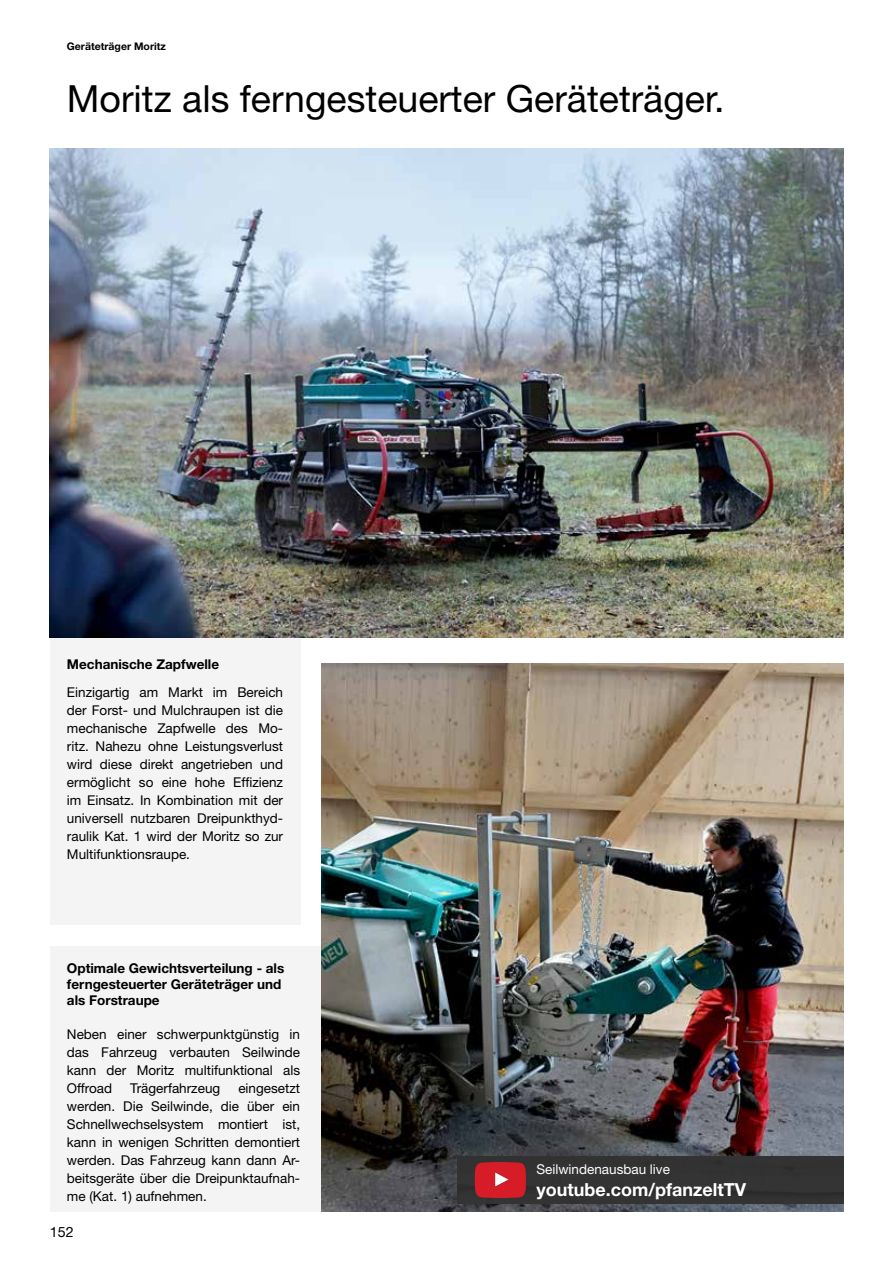
<style>
.page{position:relative;width:893px;height:1263px;background:#fff}
.page>*{position:absolute;margin:0;border:0;box-sizing:border-box;transform-origin:0 0}
.t1{font:37.5px "Helvetica Neue LT Pro";color:#000}
.t2{font:700 18px "Helvetica Neue LT Pro";color:#fff}
.t3{font:14.25px "Helvetica Neue LT Pro";color:#000}
.t4{font:13.5px/18px "Helvetica Neue LT Pro";color:#000;text-align:justify}
.t5{font:700 13.5px/16.2px "Helvetica Neue LT Pro";color:#000}
.t6{font:13.5px "Helvetica Neue LT Pro";color:#fff}
.t7{font:700 10.5px "Helvetica Neue LT Pro";color:#000}
</style>
<div class="page">
<div style="left:50px;top:629px;width:250px;height:296px;background:#f4f4f4"></div>
<div style="left:50px;top:946px;width:288px;height:266px;background:#f4f4f4"></div>
<img style="left:321px;top:663px;width:522px;height:549px">
<img style="left:50px;top:149px;width:793px;height:489px">
<div style="left:457px;top:1157px;width:386px;height:46px;background:#333"></div>
<svg style="left:475px;top:1162px;width:51px;height:36px;background:#cf2831"></svg>
<p class="t7" style="left:67px;top:40px;width:100px">Geräteträger Moritz</p>
<h1 class="t1" style="left:67px;top:75px;width:659px">Moritz als ferngesteuerter Geräteträger.</h1>
<p class="t5" style="left:67px;top:655px;width:154px">Mechanische Zapfwelle</p>
<p class="t4" style="left:67px;top:683px;width:218px">Einzigartig am Markt im Bereich der Forst- und Mulchraupen ist die mechanische Zapfwelle des Mo&shy;ritz. Nahezu ohne Leistungsverlust wird diese direkt angetrieben und ermöglicht so eine hohe Effizienz im Einsatz. In Kombination mit der universell nutzbaren Dreipunkthyd&shy;raulik Kat. 1 wird der Moritz so zur Multifunktionsraupe.</p>
<p class="t5" style="left:67px;top:959px;width:219px">Optimale Gewichtsverteilung - als ferngesteuerter Geräteträger und als Forstraupe</p>
<p class="t4" style="left:67px;top:1025px;width:235px">Neben einer schwerpunktgünstig in das Fahrzeug verbauten Seilwinde kann der Moritz multifunktional als Offroad</p>
<p class="t4" style="left:130px;top:1079px;width:91px">Trägerfahrzeug</p>
<p class="t4" style="left:67px;top:1079px;width:235px;text-indent:171px">eingesetzt werden. Die Seilwinde, die über ein Schnellwechselsystem montiert ist, kann in wenigen Schritten demontiert werden. Das Fahrzeug kann dann Ar&shy;beitsgeräte über die Dreipunktaufnah&shy;me (Kat. 1) aufnehmen.</p>
<p class="t3" style="left:50px;top:1223px;width:25px">152</p>
<p class="t6" style="left:536px;top:1161px;width:135px">Seilwindenausbau live</p>
<h2 class="t2" style="left:536px;top:1178px;width:211px">youtube.com/pfanzeltTV</h2>
</div>
